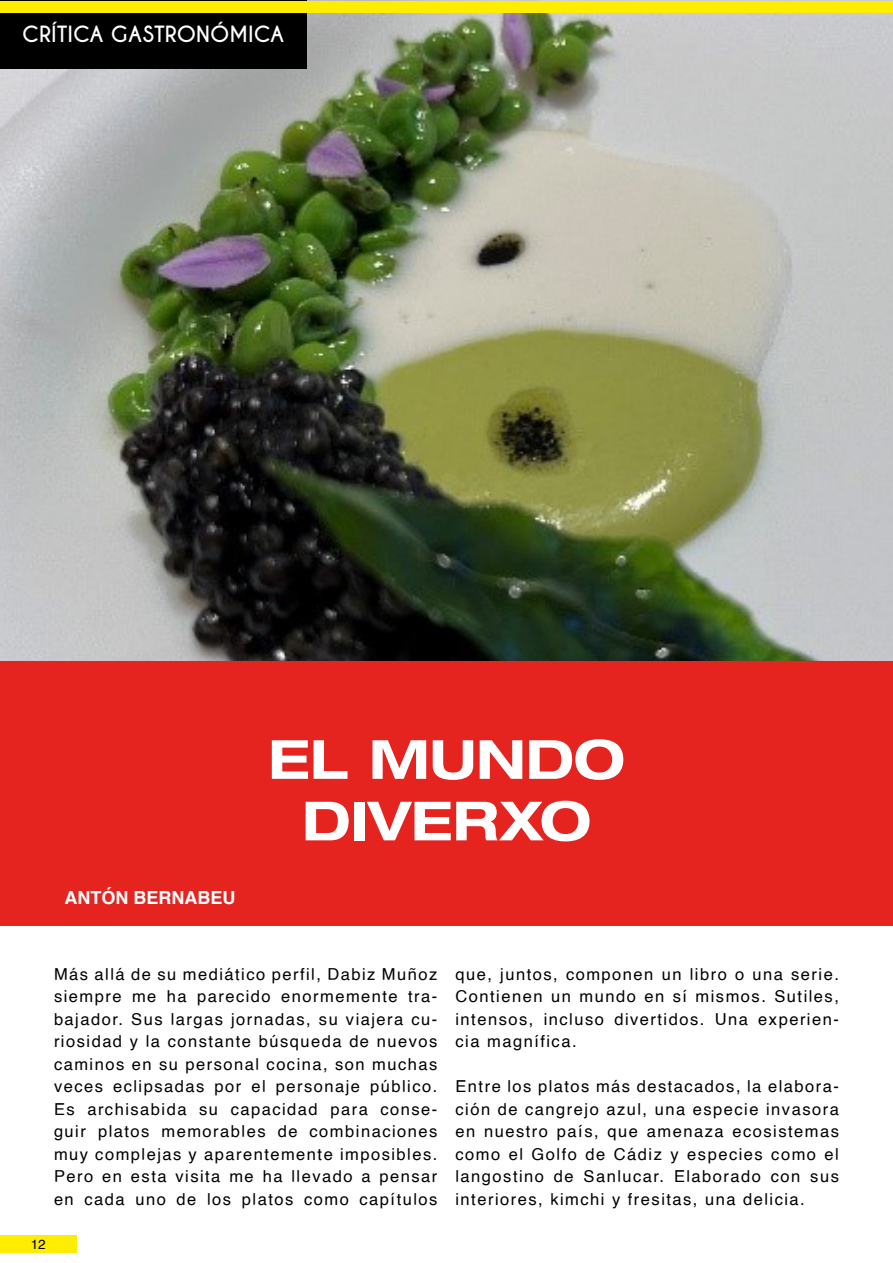
<style>
.page{position:relative;width:893px;height:1263px;background:#fff}
.page>*{position:absolute;margin:0;border:0;box-sizing:border-box;transform-origin:0 0}
.t1{font:700 expanded 54px/61.5px "Helvetica Neue";letter-spacing:-.005em;color:#fff;text-align:center}
.t2{font:700 21px "Caviar Dreams";color:#fff}
.t3{font:700 18px "Helvetica";color:#fff}
.t4{font:16.5px/22.5px "Helvetica";letter-spacing:.09em;color:#000;text-align:justify}
.t5{font:13.5px "Helvetica";color:#000}
</style>
<div class="page">
<img style="left:0;top:0;width:893px;height:661px">
<div style="left:0;top:661px;width:893px;height:264px;background:#e5231f"></div>
<svg style="left:307px;top:0;width:9px;height:2px"></svg>
<div style="left:0;top:0;width:307px;height:68px;background:#000"></div>
<div style="left:0;top:1235px;width:77px;height:17px;background:#ffed00"></div>
<div style="left:0;top:2px;width:893px;height:11px;background:#ffed00"></div>
<p class="t2" style="left:22px;top:21px;width:263px">CRÍTICA GASTRONÓMICA</p>
<p class="t3" style="left:65px;top:883px;width:172px">ANTÓN BERNABEU</p>
<h1 class="t1" style="left:268px;top:727px;width:358px">EL MUNDO<br>DIVERXO</h1>
<p class="t4" style="left:54px;top:963px;width:385px">Más allá de su mediático perfil, Dabiz Muñoz siempre me ha parecido enormemente tra&shy;bajador. Sus largas jornadas, su viajera cu&shy;riosidad y la constante búsqueda de nuevos caminos en su personal cocina, son muchas veces eclipsadas por el personaje público.<br>Es archisabida su capacidad para conse&shy;guir platos memorables de combinaciones muy complejas y aparentemente imposibles.<br>Pero en esta visita me ha llevado a pensar en cada uno de los platos como capítulos</p>
<p class="t4" style="left:455px;top:963px;width:385px">que, juntos, componen un libro o una serie.<br>Contienen un mundo en sí mismos. Sutiles, intensos, incluso divertidos. Una experien&shy;cia magnífica.</p>
<p class="t4" style="left:455px;top:1076px;width:385px">Entre los platos más destacados, la elabora&shy;ción de cangrejo azul, una especie invasora en nuestro país, que amenaza ecosistemas como el Golfo de Cádiz y especies como el langostino de Sanlucar. Elaborado con sus interiores, kimchi y fresitas, una delicia.</p>
<p class="t5" style="left:31px;top:1233px;width:17px">12</p>
</div>
